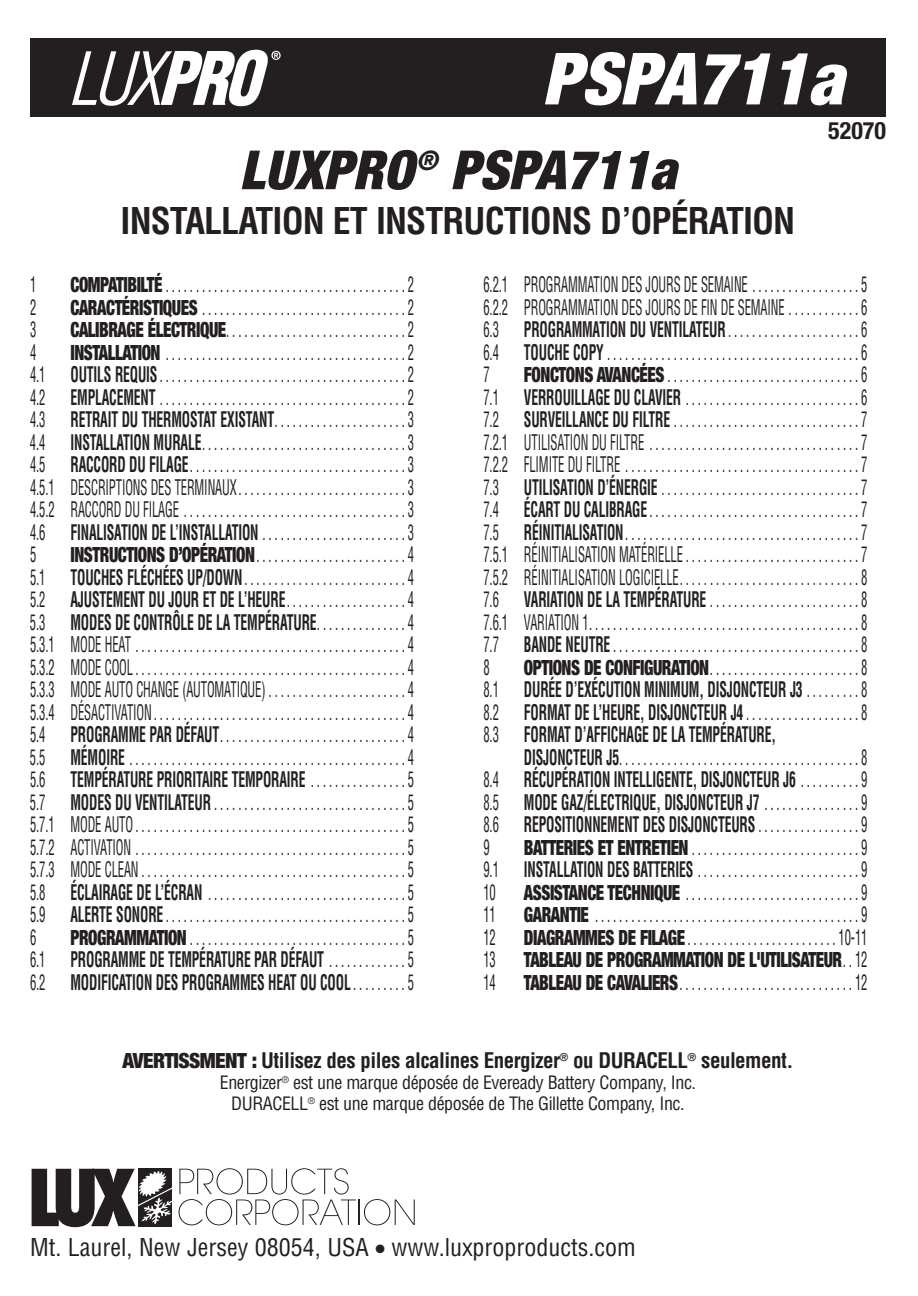
<style>
.page{position:relative;width:918px;height:1296px;background:#fff}
.page>*{position:absolute;margin:0;border:0;box-sizing:border-box;transform-origin:0 0}
.t1{font:italic 900 condensed 72px "Helvetica Neue";color:#fff}
.t2{font:italic 900 condensed 54px "Helvetica Neue";color:#231f20}
.t3{font:700 condensed 36px "Helvetica";letter-spacing:-.025em;color:#231f20}
.t4{font:condensed 24px "Helvetica";color:#231f20}
.t5{font:700 condensed 24px "Helvetica Neue";color:#231f20}
.t6{font:condensed 21px/22.5px "Helvetica";letter-spacing:-.01em;color:#231f20;text-align:justify;scale:.6 1}
.t7{font:700 condensed 21px "Helvetica";letter-spacing:-.01em;color:#231f20;scale:.65 1}
.t8{font:700 condensed 21px "Helvetica";letter-spacing:-.01em;color:#231f20}
.t9{font:900 condensed 21px "Helvetica Neue";letter-spacing:-.025em;color:#231f20;scale:.8 1}
.t10{font:condensed 18px/21px "Helvetica";letter-spacing:-.025em;color:#231f20;text-align:center}
.s1{font-family:"Helvetica Neue";font-weight:900}
.s2{font-weight:700}
.s3{font-weight:400}
.s4{font-family:"Helvetica";font-weight:400}
</style>
<div class="page">
<div style="left:138px;top:1168px;width:34px;height:58px;background:#231f20"></div>
<svg style="left:32px;top:1169px;width:140px;height:58px"></svg>
<svg style="left:179px;top:1168px;width:236px;height:57px"></svg>
<div style="left:30px;top:38px;width:856px;height:78px;background:#231f20"></div>
<svg style="left:72px;top:50px;width:209px;height:56px"></svg>
<p class="t1" style="left:542px;top:53px;width:317px">PSPA711a</p>
<p class="t5" style="left:828px;top:122px;width:59px">52070</p>
<p class="t2" style="left:239px;top:151px;width:449px">LUXPRO<sup>®</sup> PSPA711a</p>
<p class="t3" style="left:121px;top:207px;width:676px">INSTALLATION ET INSTRUCTIONS D’OPÉRATION</p>
<p class="t6" style="left:30px;top:275px;width:12px">1</p>
<p class="t6" style="left:71px;top:275px;width:574px"><span class="s1">COMPATIBILTÉ</span> . . . . . . . . . . . . . . . . . . . . . . . . . . . . . . . . . . . . . . . . 2</p>
<p class="t6" style="left:30px;top:297px;width:12px">2</p>
<p class="t6" style="left:71px;top:297px;width:574px"><span class="s1">CARACTÉRISTIQUES</span> . . . . . . . . . . . . . . . . . . . . . . . . . . . . . . . . . . 2</p>
<p class="t6" style="left:30px;top:320px;width:12px">3</p>
<p class="t6" style="left:71px;top:320px;width:574px"><span class="s1">CALIBRAGE ÉLECTRIQUE</span>. . . . . . . . . . . . . . . . . . . . . . . . . . . . . . 2</p>
<p class="t6" style="left:30px;top:342px;width:12px">4</p>
<p class="t6" style="left:30px;top:342px;width:642px;text-indent:41px"><span class="s1">INSTALLATION</span> . . . . . . . . . . . . . . . . . . . . . . . . . . . . . . . . . . . . . . . . 2<br>4.1 <span class="s2">OUTILS REQUIS</span> . . . . . . . . . . . . . . . . . . . . . . . . . . . . . . . . . . . . . . . . . 2<br>4.2 <span class="s2">EMPLACEMENT</span> . . . . . . . . . . . . . . . . . . . . . . . . . . . . . . . . . . . . . . . . . 2<br>4.3 <span class="s2">RETRAIT DU THERMOSTAT EXISTANT</span>. . . . . . . . . . . . . . . . . . . . . . 3<br>4.4 <span class="s2">INSTALLATION MURALE</span>. . . . . . . . . . . . . . . . . . . . . . . . . . . . . . . . . . 3<br>4.5 <span class="s2">RACCORD DU FILAGE</span>. . . . . . . . . . . . . . . . . . . . . . . . . . . . . . . . . . . . 3<br>4.5.1 DESCRIPTIONS DES TERMINAUX . . . . . . . . . . . . . . . . . . . . . . . . . . . . 3<br>4.5.2 RACCORD DU FILAGE . . . . . . . . . . . . . . . . . . . . . . . . . . . . . . . . . . . . . 3<br>4.6 <span class="s2">FINALISATION DE L’INSTALLATION</span> . . . . . . . . . . . . . . . . . . . . . . . . 3<br>5</p>
<p class="t6" style="left:30px;top:545px;width:642px;text-indent:41px"><span class="s1">INSTRUCTIONS D’OPÉRATION</span>. . . . . . . . . . . . . . . . . . . . . . . . . 4<br>5.1 <span class="s2">TOUCHES FLÉCHÉES UP/DOWN</span>. . . . . . . . . . . . . . . . . . . . . . . . . . . 4<br>5.2 <span class="s2">AJUSTEMENT DU JOUR ET DE L’HEURE</span>. . . . . . . . . . . . . . . . . . . . 4<br>5.3 <span class="s2">MODES DE CONTRÔLE DE LA TEMPÉRATURE</span>. . . . . . . . . . . . . . . 4<br>5.3.1 MODE HEAT . . . . . . . . . . . . . . . . . . . . . . . . . . . . . . . . . . . . . . . . . . . . . 4<br>5.3.2 MODE COOL . . . . . . . . . . . . . . . . . . . . . . . . . . . . . . . . . . . . . . . . . . . . . 4<br>5.3.3 MODE AUTO CHANGE (AUTOMATIQUE) . . . . . . . . . . . . . . . . . . . . . . . 4<br>5.3.4 DÉSACTIVATION . . . . . . . . . . . . . . . . . . . . . . . . . . . . . . . . . . . . . . . . . . 4<br>5.4 <span class="s2">PROGRAMME PAR DÉFAUT</span>. . . . . . . . . . . . . . . . . . . . . . . . . . . . . . . 4<br>5.5 <span class="s2">MÉMOIRE</span> . . . . . . . . . . . . . . . . . . . . . . . . . . . . . . . . . . . . . . . . . . . . . . 4<br>5.6 <span class="s2">TEMPÉRATURE PRIORITAIRE TEMPORAIRE</span> . . . . . . . . . . . . . . . . 5<br>5.7 <span class="s2">MODES DU VENTILATEUR</span> . . . . . . . . . . . . . . . . . . . . . . . . . . . . . . . . 5<br>5.7.1 MODE AUTO . . . . . . . . . . . . . . . . . . . . . . . . . . . . . . . . . . . . . . . . . . . . . 5<br>5.7.2 ACTIVATION . . . . . . . . . . . . . . . . . . . . . . . . . . . . . . . . . . . . . . . . . . . . . 5<br>5.7.3 MODE CLEAN . . . . . . . . . . . . . . . . . . . . . . . . . . . . . . . . . . . . . . . . . . . . 5<br>5.8 <span class="s2">ÉCLAIRAGE DE L’ÉCRAN</span> . . . . . . . . . . . . . . . . . . . . . . . . . . . . . . . . . 5<br>5.9 <span class="s2">ALERTE SONORE</span> . . . . . . . . . . . . . . . . . . . . . . . . . . . . . . . . . . . . . . . . 5<br>6</p>
<p class="t6" style="left:30px;top:927px;width:642px;text-indent:40px"><span class="s1">PROGRAMMATION</span> . . . . . . . . . . . . . . . . . . . . . . . . . . . . . . . . . . . . 5<br>6.1 <span class="s2">PROGRAMME DE TEMPÉRATURE PAR DÉFAUT</span> . . . . . . . . . . . . . 5<br>6.2 <span class="s2">MODIFICATION DES PROGRAMMES HEAT OU COOL</span> . . . . . . . . . 5</p>
<p class="t6" style="left:483px;top:275px;width:642px">6.2.1 PROGRAMMATION DES JOURS DE SEMAINE . . . . . . . . . . . . . . . . . . 5<br>6.2.2 PROGRAMMATION DES JOURS DE FIN DE SEMAINE . . . . . . . . . . . . 6<br>6.3 <span class="s2">PROGRAMMATION DU VENTILATEUR</span> . . . . . . . . . . . . . . . . . . . . . . 6<br>6.4 <span class="s2">TOUCHE COPY</span> . . . . . . . . . . . . . . . . . . . . . . . . . . . . . . . . . . . . . . . . . . 6<br>7</p>
<p class="t6" style="left:483px;top:365px;width:642px;text-indent:41px"><span class="s1">FONCTONS AVANCÉES</span> . . . . . . . . . . . . . . . . . . . . . . . . . . . . . . . . 6<br>7.1 <span class="s2">VERROUILLAGE DU CLAVIER</span> . . . . . . . . . . . . . . . . . . . . . . . . . . . . . 6<br>7.2 <span class="s2">SURVEILLANCE DU FILTRE</span> . . . . . . . . . . . . . . . . . . . . . . . . . . . . . . . 7<br>7.2.1 UTILISATION DU FILTRE . . . . . . . . . . . . . . . . . . . . . . . . . . . . . . . . . . . 7<br>7.2.2 FLIMITE DU FILTRE . . . . . . . . . . . . . . . . . . . . . . . . . . . . . . . . . . . . . . . 7<br>7.3 <span class="s2">UTILISATION D’ÉNERGIE</span> . . . . . . . . . . . . . . . . . . . . . . . . . . . . . . . . . 7<br>7.4 <span class="s2">ÉCART DU CALIBRAGE</span> . . . . . . . . . . . . . . . . . . . . . . . . . . . . . . . . . . . 7<br>7.5 <span class="s2">RÉINITIALISATION</span>. . . . . . . . . . . . . . . . . . . . . . . . . . . . . . . . . . . . . . . 7<br>7.5.1 RÉINITIALISATION MATÉRIELLE . . . . . . . . . . . . . . . . . . . . . . . . . . . . . 7<br>7.5.2 RÉINITIALISATION LOGICIELLE. . . . . . . . . . . . . . . . . . . . . . . . . . . . . . 8<br>7.6 <span class="s2">VARIATION DE LA TEMPÉRATURE</span> . . . . . . . . . . . . . . . . . . . . . . . . . 8<br>7.6.1 VARIATION 1. . . . . . . . . . . . . . . . . . . . . . . . . . . . . . . . . . . . . . . . . . . . . 8<br>7.7 <span class="s2">BANDE NEUTRE</span> . . . . . . . . . . . . . . . . . . . . . . . . . . . . . . . . . . . . . . . . . 8<br>8</p>
<p class="t6" style="left:524px;top:657px;width:574px"><span class="s1">OPTIONS DE CONFIGURATION</span>. . . . . . . . . . . . . . . . . . . . . . . . . 8</p>
<p class="t7" style="left:483px;top:681px;width:592px"><span class="s3">8.1</span> DURÉE D’EXÉCUTION MINIMUM, DISJONCTEUR J3 <span class="s3">. . . . . . . . . 8</span></p>
<p class="t7" style="left:483px;top:704px;width:592px"><span class="s3">8.2</span> FORMAT DE L’HEURE, DISJONCTEUR J4 <span class="s3">. . . . . . . . . . . . . . . . . . . 8</span></p>
<p class="t7" style="left:483px;top:726px;width:452px"><span class="s3">8.3</span> FORMAT D’AFFICHAGE DE LA TEMPÉRATURE,</p>
<p class="t6" style="left:524px;top:747px;width:574px"><span class="s2">DISJONCTEUR J5</span>. . . . . . . . . . . . . . . . . . . . . . . . . . . . . . . . . . . . . . . . 8</p>
<p class="t7" style="left:483px;top:771px;width:592px"><span class="s3">8.4</span> RÉCUPÉRATION INTELLIGENTE, DISJONCTEUR J6 <span class="s3">. . . . . . . . . . 9</span></p>
<p class="t7" style="left:483px;top:794px;width:592px"><span class="s3">8.5</span> MODE GAZ/ÉLECTRIQUE, DISJONCTEUR J7 <span class="s3">. . . . . . . . . . . . . . . . 9</span></p>
<p class="t7" style="left:483px;top:816px;width:592px"><span class="s3">8.6</span> REPOSITIONNEMENT DES DISJONCTEURS <span class="s3">. . . . . . . . . . . . . . . . . 9</span></p>
<p class="t6" style="left:483px;top:837px;width:12px">9</p>
<p class="t6" style="left:483px;top:837px;width:642px;text-indent:41px"><span class="s1">BATTERIES ET ENTRETIEN</span> . . . . . . . . . . . . . . . . . . . . . . . . . . . . 9<br>9.1 <span class="s2">INSTALLATION DES BATTERIES</span> . . . . . . . . . . . . . . . . . . . . . . . . . . . 9<br>10</p>
<p class="t6" style="left:524px;top:882px;width:574px"><span class="s1">ASSISTANCE TECHNIQUE</span> . . . . . . . . . . . . . . . . . . . . . . . . . . . . . 9</p>
<p class="t6" style="left:483px;top:905px;width:22px">11</p>
<p class="t6" style="left:524px;top:905px;width:574px"><span class="s1">GARANTIE</span> . . . . . . . . . . . . . . . . . . . . . . . . . . . . . . . . . . . . . . . . . . . . 9</p>
<p class="t6" style="left:483px;top:927px;width:22px">12</p>
<p class="t6" style="left:524px;top:927px;width:574px"><span class="s1">DIAGRAMMES DE FILAGE</span> . . . . . . . . . . . . . . . . . . . . . . . . . 10-11</p>
<p class="t6" style="left:483px;top:950px;width:22px">13</p>
<p class="t9" style="left:524px;top:952px;width:431px">TABLEAU DE PROGRAMMATION DE L'UTILISATEUR<span class="s4">. . 12</span></p>
<p class="t6" style="left:483px;top:972px;width:22px">14</p>
<p class="t6" style="left:524px;top:972px;width:574px"><span class="s1">TABLEAU DE CAVALIERS</span>. . . . . . . . . . . . . . . . . . . . . . . . . . . . . 12</p>
<p class="t8" style="left:123px;top:1053px;width:672px"><span class="s1">AVERTISSMENT :</span> Utilisez des piles alcalines Energizer<sup>®</sup> ou DURACELL<sup>®</sup> seulement.</p>
<p class="t10" style="left:220px;top:1074px;width:478px">Energizer<sup>®</sup> est une marque déposée de Eveready Battery Company, Inc.<br>DURACELL<sup>®</sup> est une marque déposée de The Gillette Company, Inc.</p>
<p class="t4" style="left:30px;top:1238px;width:607px">Mt. Laurel, New Jersey 08054, USA ● www.luxproproducts.com</p>
</div>
